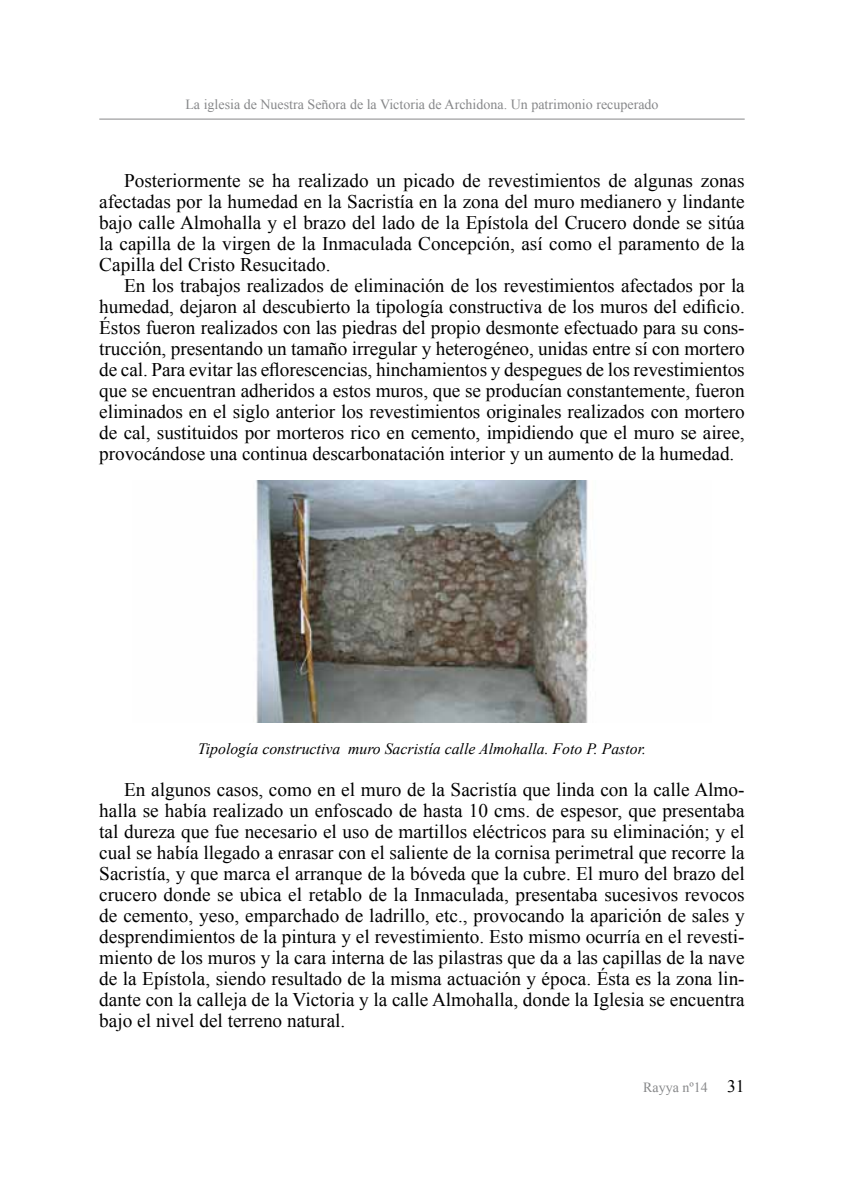
<style>
.page{position:relative;width:844px;height:1191px;background:#fff}
.page>*{position:absolute;margin:0;border:0;box-sizing:border-box;transform-origin:0 0}
.t1{font:19.25px/21px "Times New Roman";color:#000;text-align:justify}
.t2{font:17.5px "Times New Roman";color:#000}
.t3{font:italic 15.75px "Times New Roman";color:#000}
.t4{font:14px "Times New Roman";color:#87888a}
</style>
<div class="page">
<hr style="left:99px;top:119px;width:645px;height:1px;background:#87888a">
<img style="left:256px;top:481px;width:332px;height:241px">
<p class="t4" style="left:185px;top:95px;width:474px">La iglesia de Nuestra Señora de la Victoria de Archidona. Un patrimonio recuperado</p>
<p class="t1" style="left:99px;top:170px;width:646px;text-indent:25px">Posteriormente se ha realizado un picado de revestimientos de algunas zonas afectadas por la humedad en la Sacristía en la zona del muro medianero y lindante bajo calle Almohalla y el brazo del lado de la Epístola del Crucero donde se sitúa la capilla de la virgen de la Inmaculada Concepción, así como el paramento de la Capilla del Cristo Resucitado.</p>
<p class="t1" style="left:99px;top:275px;width:647px;text-indent:25px">En los trabajos realizados de eliminación de los revestimientos afectados por la humedad, dejaron al descubierto la tipología constructiva de los muros del edificio.<br>Éstos fueron realizados con las piedras del propio desmonte efectuado para su cons&shy;trucción, presentando un tamaño irregular y heterogéneo, unidas entre sí con mortero de cal. Para evitar las eflorescencias, hinchamientos y despegues de los revestimientos que se encuentran adheridos a estos muros, que se producían constantemente, fueron eliminados en el siglo anterior los revestimientos originales realizados con mortero de cal, sustituidos por morteros rico en cemento, impidiendo que el muro se airee, provocándose una continua descarbonatación interior y un aumento de la humedad.</p>
<p class="t3" style="left:198px;top:738px;width:449px">Tipología constructiva muro Sacristía calle Almohalla. Foto P. Pastor.</p>
<p class="t1" style="left:99px;top:779px;width:646px;text-indent:25px">En algunos casos, como en el muro de la Sacristía que linda con la calle Almo&shy;halla se había realizado un enfoscado de hasta 10 cms. de espesor, que presentaba tal dureza que fue necesario el uso de martillos eléctricos para su eliminación; y el cual se había llegado a enrasar con el saliente de la cornisa perimetral que recorre la Sacristía, y que marca el arranque de la bóveda que la cubre. El muro del brazo del crucero donde se ubica el retablo de la Inmaculada, presentaba sucesivos revocos de cemento, yeso, emparchado de ladrillo, etc., provocando la aparición de sales y desprendimientos de la pintura y el revestimiento. Esto mismo ocurría en el revesti&shy;miento de los muros y la cara interna de las pilastras que da a las capillas de la nave de la Epístola, siendo resultado de la misma actuación y época. Ésta es la zona lin&shy;dante con la calleja de la Victoria y la calle Almohalla, donde la Iglesia se encuentra bajo el nivel del terreno natural.</p>
<p class="t4" style="left:643px;top:1077px;width:66px">Rayya nº14</p>
<p class="t2" style="left:727px;top:1074px;width:19px">31</p>
</div>
